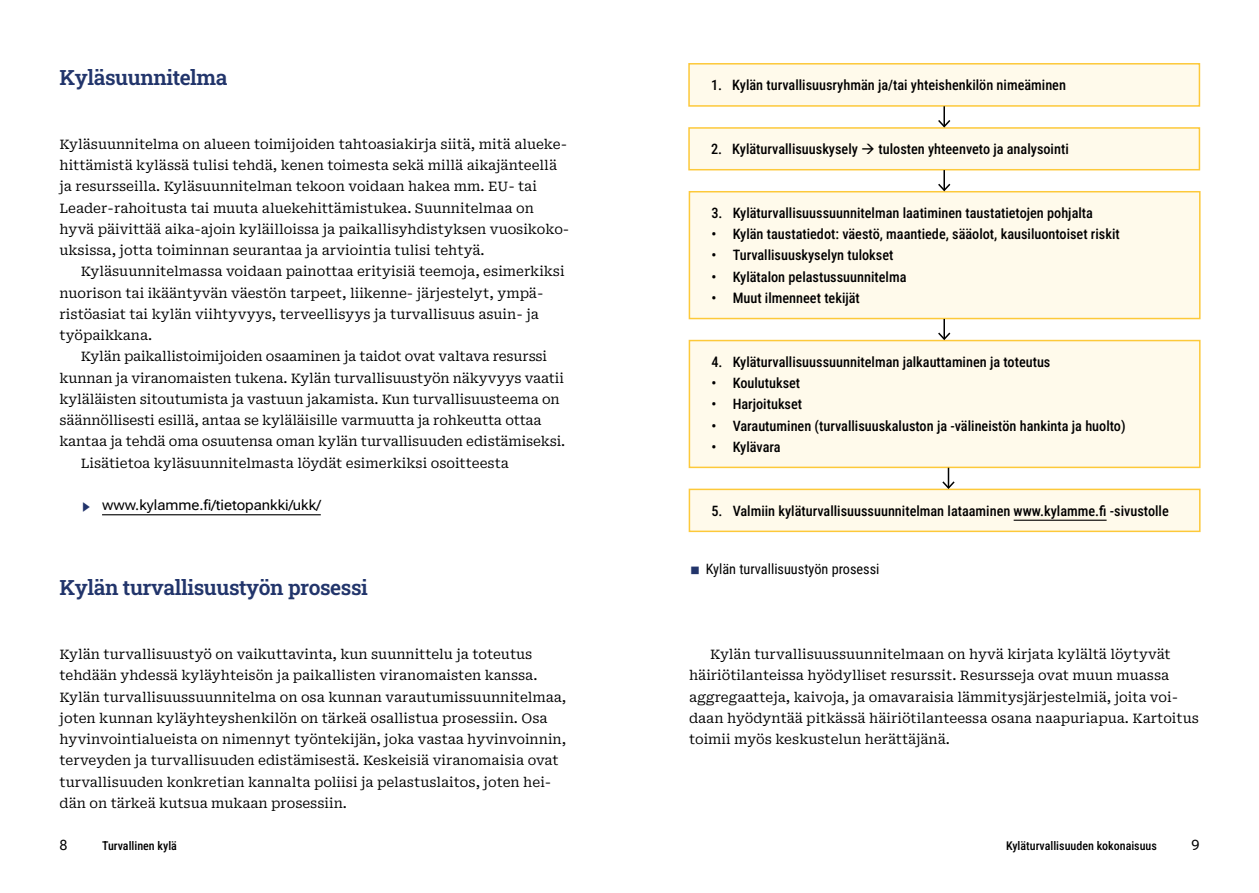
<style>
.page{position:relative;width:1259px;height:893px;background:#fff}
.page>*{position:absolute;margin:0;border:0;box-sizing:border-box;transform-origin:0 0}
.otsikko_3_slab{font:21px "Roboto Slab";letter-spacing:-.02em;color:#22356b}
.lista_numeroitu_kavennettu{font:500 14.25px "Roboto Condensed";color:#000}
.t1{font:14.25px "Roboto Flex";color:#000}
.kuvateksti_yllä_väli{font:14.25px "Roboto Condensed";color:#000}
.leipäteksti_antiikva{font:13.2px/21.3px "Roboto Serif 20 pt";letter-spacing:-.01em;color:#000}
.leipäteksti_antiikva_1__kpl{font:13.2px/21.3px "Roboto Serif 20 pt";color:#000}
.t2{font:500 12px "Roboto Condensed";color:#000}
.s1{font-family:"Roboto Serif 20 pt";font-size:18px;color:#22346b}
.s2{font-family:"Roboto Serif 20 pt";font-size:18px;color:#22356b}
</style>
<div class="page">
<hr style="left:102px;top:514px;width:219px;height:1px;background:#000">
<div style="left:689px;top:64px;width:510px;height:42px;background:#fffaeb"></div>
<div style="left:688px;top:63px;width:512px;height:44px;border:2px solid #fdc93a"></div>
<div style="left:689px;top:128px;width:510px;height:42px;background:#fffaeb"></div>
<div style="left:688px;top:127px;width:512px;height:43px;border:2px solid #fdc93a"></div>
<div style="left:689px;top:192px;width:510px;height:127px;background:#fffaeb"></div>
<div style="left:688px;top:191px;width:512px;height:128px;border:2px solid #fdc93a"></div>
<div style="left:689px;top:341px;width:510px;height:126px;background:#fffaeb"></div>
<div style="left:688px;top:340px;width:512px;height:128px;border:2px solid #fdc93a"></div>
<div style="left:689px;top:489px;width:510px;height:42px;background:#fffaeb"></div>
<hr style="left:1013px;top:520px;width:93px;height:1px;background:#000">
<div style="left:688px;top:489px;width:512px;height:43px;border:2px solid #fdc93a"></div>
<hr style="left:943px;top:106px;width:2px;height:20px;background:#000">
<svg style="left:936px;top:118px;width:16px;height:11px"></svg>
<hr style="left:943px;top:170px;width:2px;height:20px;background:#000">
<svg style="left:936px;top:182px;width:16px;height:10px"></svg>
<hr style="left:943px;top:319px;width:2px;height:20px;background:#000">
<svg style="left:936px;top:331px;width:16px;height:10px"></svg>
<hr style="left:947px;top:468px;width:2px;height:20px;background:#000">
<svg style="left:940px;top:480px;width:16px;height:10px"></svg>
<h3 class="otsikko_3_slab" style="left:60px;top:63px;width:170px">Kyläsuunnitelma</h3>
<p class="leipäteksti_antiikva_1__kpl" style="left:60px;top:133px;width:511px">Kyläsuunnitelma on alueen toimijoiden tahtoasiakirja siitä, mitä alueke&shy;hittämistä kylässä tulisi tehdä, kenen toimesta sekä millä aikajänteellä ja resursseilla. Kyläsuunnitelman tekoon voidaan hakea mm. EU- tai Leader-rahoitusta tai muuta aluekehittämistukea. Suunnitelmaa on hyvä päivittää aika-ajoin kyläilloissa ja paikallisyhdistyksen vuosikoko&shy;uksissa, jotta toiminnan seurantaa ja arviointia tulisi tehtyä.</p>
<p class="leipäteksti_antiikva" style="left:60px;top:260px;width:506px;text-indent:21px">Kyläsuunnitelmassa voidaan painottaa erityisiä teemoja, esimerkiksi nuorison tai ikääntyvän väestön tarpeet, liikenne- järjestelyt, ympä&shy;ristöasiat tai kylän viihtyvyys, terveellisyys ja turvallisuus asuin- ja työpaikkana.</p>
<p class="leipäteksti_antiikva" style="left:60px;top:345px;width:507px;text-indent:21px">Kylän paikallistoimijoiden osaaminen ja taidot ovat valtava resurssi kunnan ja viranomaisten tukena. Kylän turvallisuustyön näkyvyys vaatii kyläläisten sitoutumista ja vastuun jakamista. Kun turvallisuusteema on säännöllisesti esillä, antaa se kyläläisille varmuutta ja rohkeutta ottaa kantaa ja tehdä oma osuutensa oman kylän turvallisuuden edistämiseksi.</p>
<p class="leipäteksti_antiikva" style="left:81px;top:451px;width:429px">Lisätietoa kyläsuunnitelmasta löydät esimerkiksi osoitteesta</p>
<p class="t1" style="left:81px;top:493px;width:241px"><span class="s1">▶</span> www.kylamme.fi/tietopankki/ukk/</p>
<h3 class="otsikko_3_slab" style="left:60px;top:573px;width:310px">Kylän turvallisuustyön prosessi</h3>
<p class="leipäteksti_antiikva_1__kpl" style="left:60px;top:643px;width:508px">Kylän turvallisuustyö on vaikuttavinta, kun suunnittelu ja toteutus tehdään yhdessä kyläyhteisön ja paikallisten viranomaisten kanssa.<br>Kylän turvallisuussuunnitelma on osa kunnan varautumissuunnitelmaa, joten kunnan kyläyhteyshenkilön on tärkeä osallistua prosessiin. Osa hyvinvointialueista on nimennyt työntekijän, joka vastaa hyvinvoinnin, terveyden ja turvallisuuden edistämisestä. Keskeisiä viranomaisia ovat turvallisuuden konkretian kannalta poliisi ja pelastuslaitos, joten hei&shy;dän on tärkeä kutsua mukaan prosessiin.</p>
<h4 class="lista_numeroitu_kavennettu" style="left:711px;top:75px;width:356px">1. Kylän turvallisuusryhmän ja/tai yhteishenkilön nimeäminen</h4>
<h4 class="lista_numeroitu_kavennettu" style="left:711px;top:139px;width:359px">2. Kyläturvallisuuskysely → tulosten yhteenveto ja analysointi</h4>
<h4 class="lista_numeroitu_kavennettu" style="left:711px;top:203px;width:383px">3. Kyläturvallisuussuunnitelman laatiminen taustatietojen pohjalta</h4>
<p class="lista_numeroitu_kavennettu" style="left:711px;top:224px;width:410px">• Kylän taustatiedot: väestö, maantiede, sääolot, kausiluontoiset riskit</p>
<p class="lista_numeroitu_kavennettu" style="left:711px;top:245px;width:183px">• Turvallisuuskyselyn tulokset</p>
<p class="lista_numeroitu_kavennettu" style="left:711px;top:267px;width:197px">• Kylätalon pelastussuunnitelma</p>
<p class="lista_numeroitu_kavennettu" style="left:711px;top:288px;width:150px">• Muut ilmenneet tekijät</p>
<h4 class="lista_numeroitu_kavennettu" style="left:711px;top:352px;width:340px">4. Kyläturvallisuussuunnitelman jalkauttaminen ja toteutus</h4>
<p class="lista_numeroitu_kavennettu" style="left:711px;top:373px;width:90px">• Koulutukset</p>
<p class="lista_numeroitu_kavennettu" style="left:711px;top:394px;width:92px">• Harjoitukset</p>
<p class="lista_numeroitu_kavennettu" style="left:711px;top:415px;width:416px">• Varautuminen (turvallisuuskaluston ja -välineistön hankinta ja huolto)</p>
<p class="lista_numeroitu_kavennettu" style="left:711px;top:437px;width:71px">• Kylävara</p>
<h4 class="lista_numeroitu_kavennettu" style="left:711px;top:501px;width:459px">5. Valmiin kyläturvallisuussuunnitelman lataaminen www.kylamme.fi -sivustolle</h4>
<p class="kuvateksti_yllä_väli" style="left:690px;top:559px;width:191px"><span class="s2">■</span> Kylän turvallisuustyön prosessi</p>
<p class="leipäteksti_antiikva" style="left:689px;top:643px;width:511px;text-indent:21px">Kylän turvallisuussuunnitelmaan on hyvä kirjata kylältä löytyvät häiriötilanteissa hyödylliset resurssit. Resursseja ovat muun muassa aggregaatteja, kaivoja, ja omavaraisia lämmitysjärjestelmiä, joita voi&shy;daan hyödyntää pitkässä häiriötilanteessa osana naapuriapua. Kartoitus toimii myös keskustelun herättäjänä.</p>
<p class="t1" style="left:60px;top:833px;width:10px">8</p>
<p class="t2" style="left:102px;top:838px;width:76px">Turvallinen kylä</p>
<p class="t2" style="left:1006px;top:838px;width:152px">Kyläturvallisuuden kokonaisuus</p>
<p class="t1" style="left:1191px;top:833px;width:10px">9</p>
</div>
